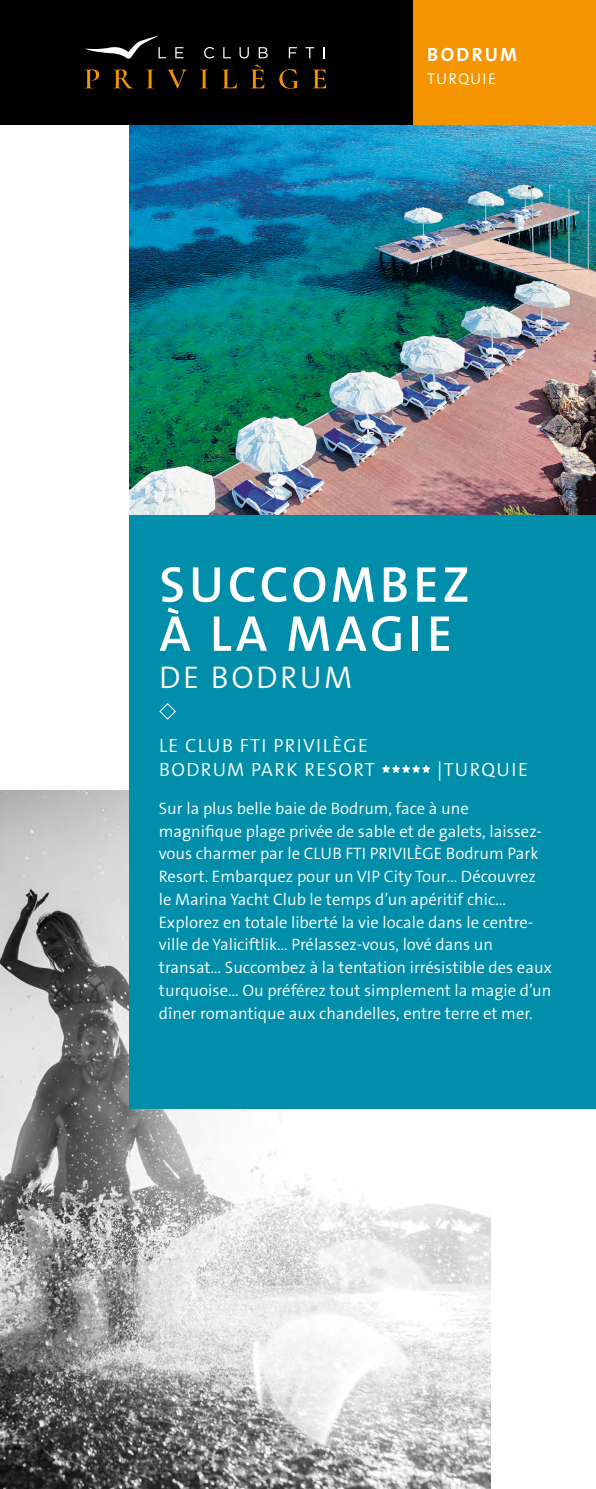
<style>
.page{position:relative;width:596px;height:1489px;background:#fff}
.page>*{position:absolute;margin:0;border:0;box-sizing:border-box;transform-origin:0 0}
.t1{font:600 50.75px/49px "The Sans Os F";letter-spacing:.08em;color:#fff}
.t2{font:300 31.5px "The Sans Os F";letter-spacing:.08em;color:#fff}
.t3{font:300 19.25px/24.5px "The Sans Os F";letter-spacing:.07em;color:#fff}
.t4{font:700 19.25px "The Sans Os F";letter-spacing:.12em;color:#fff}
.t5{font:300 16.62px/22.8px "The Sans Os F";color:#fff}
.t6{font:300 15.75px "The Sans Os F";letter-spacing:.075em;color:#fff}
</style>
<div class="page">
<img style="left:0;top:790px;width:489px;height:698px">
<img style="left:129px;top:124px;width:466px;height:390px">
<div style="left:129px;top:514px;width:466px;height:594px;background:#008eab"></div>
<svg style="left:381px;top:764px;width:49px;height:9px"></svg>
<svg style="left:159px;top:703px;width:17px;height:17px"></svg>
<div style="left:408px;top:0;width:187px;height:124px;background:#f49500"></div>
<div style="left:0;top:0;width:412px;height:124px;background:#000"></div>
<svg style="left:85px;top:69px;width:14px;height:19px"></svg>
<svg style="left:113px;top:69px;width:20px;height:19px"></svg>
<svg style="left:147px;top:70px;width:6px;height:18px"></svg>
<svg style="left:168px;top:70px;width:19px;height:18px"></svg>
<svg style="left:201px;top:70px;width:6px;height:18px"></svg>
<svg style="left:223px;top:70px;width:14px;height:18px"></svg>
<svg style="left:250px;top:65px;width:14px;height:23px"></svg>
<svg style="left:279px;top:69px;width:19px;height:20px"></svg>
<svg style="left:313px;top:70px;width:13px;height:18px"></svg>
<svg style="left:175px;top:47px;width:8px;height:11px"></svg>
<svg style="left:204px;top:47px;width:10px;height:12px"></svg>
<svg style="left:223px;top:47px;width:8px;height:11px"></svg>
<svg style="left:239px;top:47px;width:10px;height:11px"></svg>
<svg style="left:258px;top:47px;width:9px;height:11px"></svg>
<svg style="left:288px;top:47px;width:8px;height:11px"></svg>
<svg style="left:305px;top:47px;width:9px;height:11px"></svg>
<svg style="left:85px;top:35px;width:81px;height:24px"></svg>
<p class="t4" style="left:427px;top:43px;width:91px">BODRUM</p>
<p class="t6" style="left:427px;top:69px;width:70px">TURQUIE</p>
<h1 class="t1" style="left:159px;top:560px;width:311px">SUCCOMBEZ<br>À LA MAGIE</h1>
<h2 class="t2" style="left:159px;top:656px;width:194px">DE BODRUM</h2>
<p class="t3" style="left:159px;top:733px;width:217px">LE CLUB FTI PRIVILÈGE<br>BODRUM PARK RESORT</p>
<p class="t3" style="left:437px;top:757px;width:92px">|TURQUIE</p>
<p class="t5" style="left:159px;top:797px;width:394px">Sur la plus belle baie de Bodrum, face à une magnifique plage privée de sable et de galets, laissez&shy;vous charmer par le CLUB FTI PRIVILÈGE Bodrum Park Resort. Embarquez pour un VIP City Tour… Découvrez le Marina Yacht Club le temps d’un apéritif chic… Explorez en totale liberté la vie locale dans le centre&shy;ville de Yaliciftlik… Prélassez-vous, lové dans un transat… Succombez à la tentation irrésistible des eaux turquoise… Ou préférez tout simplement la magie d’un dîner romantique aux chandelles, entre terre et mer.</p>
</div>
